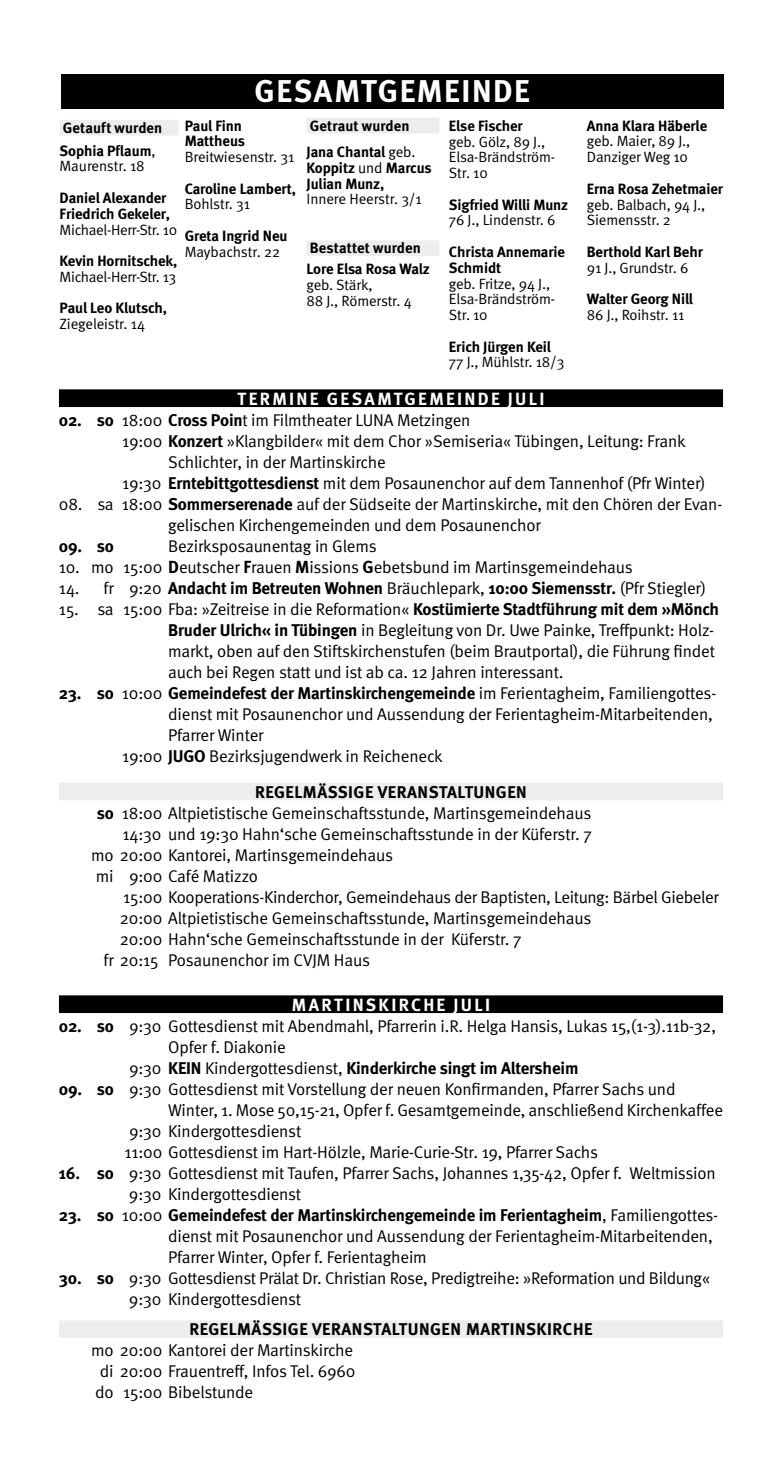
<style>
.page{position:relative;width:782px;height:1474px;background:#fff}
.page>*{position:absolute;margin:0;border:0;box-sizing:border-box;transform-origin:0 0}
.t1{font:700 31.5px "Meta";letter-spacing:.05em;color:#fff}
.t2{font:700 17.68px "Meta";letter-spacing:.13em;color:#fff}
.t3{font:16.97px/21px "Meta Normal";letter-spacing:-.01em;color:#000}
.t4{font:700 16.97px "Meta";letter-spacing:-.01em;color:#000}
.t5{font:700 16.97px "Meta";letter-spacing:.03em;color:#000}
.t6{font:700 14.88px/15.8px "Meta";letter-spacing:-.005em;color:#000}
.t7{font:14.88px/15.8px "Meta Normal";letter-spacing:-.01em;color:#000}
.s1{font-family:"Meta Normal";font-weight:400}
.s2{font-family:"Meta";font-weight:700}
.s3{font-family:"Meta";font-weight:700;font-size:17.5px}
</style>
<div class="page">
<div style="left:61px;top:74px;width:662px;height:35px;background:#000"></div>
<div style="left:60px;top:120px;width:119px;height:16px;background:#eceded"></div>
<div style="left:59px;top:389px;width:663px;height:18px;background:#000"></div>
<div style="left:59px;top:782px;width:663px;height:18px;background:#eceded"></div>
<div style="left:59px;top:995px;width:663px;height:18px;background:#000"></div>
<div style="left:59px;top:1320px;width:663px;height:17px;background:#eceded"></div>
<div style="left:306px;top:118px;width:133px;height:15px;background:#eceded"></div>
<div style="left:306px;top:240px;width:133px;height:16px;background:#eceded"></div>
<p class="t6" style="left:60px;top:116px;width:104px;line-height:22.8px">Getauft wurden<br>Sophia Pflaum<span class="s1">,</span></p>
<p class="t7" style="left:60px;top:158px;width:87px">Maurenstr. 18</p>
<p class="t6" style="left:60px;top:190px;width:112px">Daniel Alexander<br>Friedrich Gekeler,</p>
<p class="t7" style="left:60px;top:221px;width:119px">Michael-Herr-Str. 10</p>
<p class="t6" style="left:60px;top:253px;width:119px">Kevin Hornitschek,</p>
<p class="t7" style="left:60px;top:268px;width:118px">Michael-Herr-Str. 13</p>
<p class="t6" style="left:60px;top:300px;width:109px">Paul Leo Klutsch,</p>
<p class="t7" style="left:60px;top:316px;width:87px">Ziegeleistr. 14</p>
<h1 class="t1" style="left:254px;top:73px;width:277px">GESAMTGEMEINDE</h1>
<p class="t6" style="left:185px;top:117px;width:62px">Paul Finn<br>Mattheus</p>
<p class="t7" style="left:185px;top:149px;width:111px">Breitwiesenstr. 31</p>
<p class="t6" style="left:185px;top:180px;width:113px">Caroline Lambert,</p>
<p class="t7" style="left:185px;top:196px;width:67px">Bohlstr. 31</p>
<p class="t6" style="left:185px;top:228px;width:104px">Greta Ingrid Neu</p>
<p class="t7" style="left:185px;top:243px;width:97px">Maybachstr. 22</p>
<p class="t6" style="left:306px;top:112px;width:110px;line-height:26.2px">Getraut wurden<br>Jana Chantal <span class="s1">geb.</span></p>
<p class="t6" style="left:306px;top:160px;width:127px">Koppitz <span class="s1">und</span> Marcus<br>Julian Munz,</p>
<p class="t7" style="left:306px;top:191px;width:117px">Innere Heerstr. 3/1</p>
<p class="t6" style="left:306px;top:238px;width:125px;line-height:21px">Bestattet wurden<br>Lore Elsa Rosa Walz</p>
<p class="t7" style="left:306px;top:277px;width:107px">geb. Stärk,<br>88 J., Römerstr. 4</p>
<p class="t6" style="left:449px;top:118px;width:75px">Else Fischer</p>
<p class="t7" style="left:449px;top:133px;width:108px">geb. Gölz, 89 J.,<br>Elsa-Brändström-<br>Str. 10</p>
<p class="t6" style="left:449px;top:196px;width:121px">Sigfried Willi Munz</p>
<p class="t7" style="left:449px;top:212px;width:108px">76 J., Lindenstr. 6</p>
<p class="t6" style="left:449px;top:244px;width:118px">Christa Annemarie<br>Schmidt</p>
<p class="t7" style="left:449px;top:275px;width:108px">geb. Fritze, 94 J.,<br>Elsa-Brändström-<br>Str. 10</p>
<p class="t6" style="left:449px;top:338px;width:103px">Erich Jürgen Keil</p>
<p class="t7" style="left:449px;top:354px;width:117px">77 J., Mühlstr. 18/3</p>
<p class="t6" style="left:586px;top:117px;width:122px">Anna Klara Häberle</p>
<p class="t7" style="left:586px;top:133px;width:105px">geb. Maier, 89 J.,<br>Danziger Weg 10</p>
<p class="t6" style="left:586px;top:180px;width:138px">Erna Rosa Zehetmaier</p>
<p class="t7" style="left:586px;top:196px;width:120px">geb. Balbach, 94 J.,<br>Siemensstr. 2</p>
<p class="t6" style="left:586px;top:243px;width:117px">Berthold Karl Behr</p>
<p class="t7" style="left:586px;top:259px;width:103px">91 J., Grundstr. 6</p>
<p class="t6" style="left:586px;top:291px;width:108px">Walter Georg Nill</p>
<p class="t7" style="left:586px;top:306px;width:99px">86 J., Roihstr. 11</p>
<p class="t2" style="left:237px;top:388px;width:308px">TERMINE GESAMTGEMEINDE JULI</p>
<p class="t3" style="left:59px;top:409px;width:413px"><span class="s2">02. so</span> 18:00 <span class="s2">Cross Poin</span>t im Filmtheater LUNA Metzingen</p>
<p class="t3" style="left:122px;top:430px;width:565px">19:00 <span class="s2">Konzert</span> »Klangbilder« mit dem Chor »Semiseria« Tübingen, Leitung: Frank</p>
<p class="t3" style="left:168px;top:451px;width:219px">Schlichter, in der Martinskirche</p>
<p class="t3" style="left:122px;top:472px;width:584px">19:30 <span class="s2">Erntebittgottesdienst</span> mit dem Posaunenchor auf dem Tannenhof (Pfr Winter)</p>
<p class="t3" style="left:168px;top:493px;width:555px;text-indent:-109px">08. sa 18:00 <span class="s2">Sommerserenade</span> auf der Südseite der Martinskirche, mit den Chören der Evan&shy;gelischen Kirchengemeinden und dem Posaunenchor</p>
<p class="t4" style="left:59px;top:535px;width:56px">09. so</p>
<p class="t3" style="left:168px;top:535px;width:210px">Bezirksposaunentag in Glems</p>
<p class="t3" style="left:59px;top:556px;width:575px">10. mo 15:00 <span class="s3">D</span>eutscher <span class="s3">F</span>rauen <span class="s3">M</span>issions <span class="s3">G</span>ebetsbund im Martinsgemeindehaus</p>
<p class="t4" style="left:59px;top:577px;width:648px"><span class="s1">14. fr 9:20</span> Andacht im Betreuten Wohnen <span class="s1">Bräuchlepark,</span> 10:00 Siemensstr. <span class="s1">(Pfr Stiegler)</span></p>
<p class="t3" style="left:168px;top:598px;width:552px;text-indent:-109px">15. sa 15:00 Fba: »Zeitreise in die Reformation« <span class="s2">Kostümierte Stadtführung mit dem »Mönch Bruder Ulrich« in Tübingen</span> in Begleitung von Dr. Uwe Painke, Treffpunkt: Holz&shy;markt, oben auf den Stiftskirchenstufen (beim Brautportal), die Führung findet auch bei Regen statt und ist ab ca. 12 Jahren interessant.</p>
<p class="t4" style="left:59px;top:682px;width:658px">23. so <span class="s1">10:00</span> Gemeindefest der Martinskirchengemeinde <span class="s1">im Ferientagheim, Familiengottes-</span></p>
<p class="t3" style="left:168px;top:703px;width:546px">dienst mit Posaunenchor und Aussendung der Ferientagheim-Mitarbeitenden,</p>
<p class="t3" style="left:168px;top:724px;width:97px">Pfarrer Winter</p>
<p class="t3" style="left:122px;top:745px;width:322px">19:00 <span class="s2">JUGO</span> Bezirksjugendwerk in Reicheneck</p>
<p class="t5" style="left:255px;top:781px;width:273px">REGELMÄSSIGE VERANSTALTUNGEN</p>
<p class="t3" style="left:97px;top:802px;width:496px"><span class="s2">so</span> 18:00 Altpietistische Gemeinschaftsstunde, Martinsgemeindehaus</p>
<p class="t3" style="left:122px;top:823px;width:471px">14:30 und 19:30 Hahn‘sche Gemeinschaftsstunde in der Küferstr. 7</p>
<p class="t3" style="left:91px;top:844px;width:303px">mo 20:00 Kantorei, Martinsgemeindehaus</p>
<p class="t3" style="left:96px;top:865px;width:164px">mi 9:00 Café Matizzo</p>
<p class="t3" style="left:123px;top:886px;width:597px">15:00 Kooperations-Kinderchor, Gemeindehaus der Baptisten, Leitung: Bärbel Giebeler</p>
<p class="t3" style="left:120px;top:907px;width:473px">20:00 Altpietistische Gemeinschaftsstunde, Martinsgemeindehaus</p>
<p class="t3" style="left:120px;top:928px;width:403px">20:00 Hahn‘sche Gemeinschaftsstunde in der Küferstr. 7</p>
<p class="t3" style="left:104px;top:949px;width:268px">fr 20:15 Posaunenchor im CVJM Haus</p>
<p class="t2" style="left:292px;top:993px;width:200px">MARTINSKIRCHE JULI</p>
<p class="t3" style="left:168px;top:1014px;width:549px;text-indent:-109px"><span class="s2">02. so</span> 9:30 Gottesdienst mit Abendmahl, Pfarrerin i.R. Helga Hansis, Lukas 15,(1-3).11b-32,<br>Opfer f. Diakonie</p>
<p class="t4" style="left:129px;top:1057px;width:451px"><span class="s1">9:30</span> KEIN <span class="s1">Kindergottesdienst,</span> Kinderkirche singt im Altersheim</p>
<p class="t3" style="left:59px;top:1077px;width:618px"><span class="s2">09. so</span> 9:30 Gottesdienst mit Vorstellung der neuen Konfirmanden, Pfarrer Sachs und</p>
<p class="t3" style="left:168px;top:1098px;width:556px">Winter, 1. Mose 50,15-21, Opfer f. Gesamtgemeinde, anschließend Kirchenkaffee</p>
<p class="t3" style="left:129px;top:1119px;width:174px">9:30 Kindergottesdienst</p>
<p class="t3" style="left:124px;top:1140px;width:475px">11:00 Gottesdienst im Hart-Hölzle, Marie-Curie-Str. 19, Pfarrer Sachs</p>
<p class="t3" style="left:129px;top:1161px;width:588px;text-indent:-70px"><span class="s2">16. so</span> 9:30 Gottesdienst mit Taufen, Pfarrer Sachs, Johannes 1,35-42, Opfer f. Weltmission<br>9:30 Kindergottesdienst</p>
<p class="t4" style="left:59px;top:1204px;width:660px">23. so <span class="s1">10:00</span> Gemeindefest der Martinskirchengemeinde im Ferientagheim<span class="s1">, Familiengottes-</span></p>
<p class="t3" style="left:168px;top:1224px;width:546px">dienst mit Posaunenchor und Aussendung der Ferientagheim-Mitarbeitenden,<br>Pfarrer Winter, Opfer f. Ferientagheim</p>
<p class="t3" style="left:129px;top:1266px;width:582px;text-indent:-70px"><span class="s2">30. so</span> 9:30 Gottesdienst Prälat Dr. Christian Rose, Predigtreihe: »Reformation und Bildung«<br>9:30 Kindergottesdienst</p>
<p class="t5" style="left:189px;top:1319px;width:404px">REGELMÄSSIGE VERANSTALTUNGEN MARTINSKIRCHE</p>
<p class="t3" style="left:91px;top:1339px;width:266px">mo 20:00 Kantorei der Martinskirche di 20:00 Frauentreff, Infos Tel. 6960 do 15:00 Bibelstunde</p>
</div>
